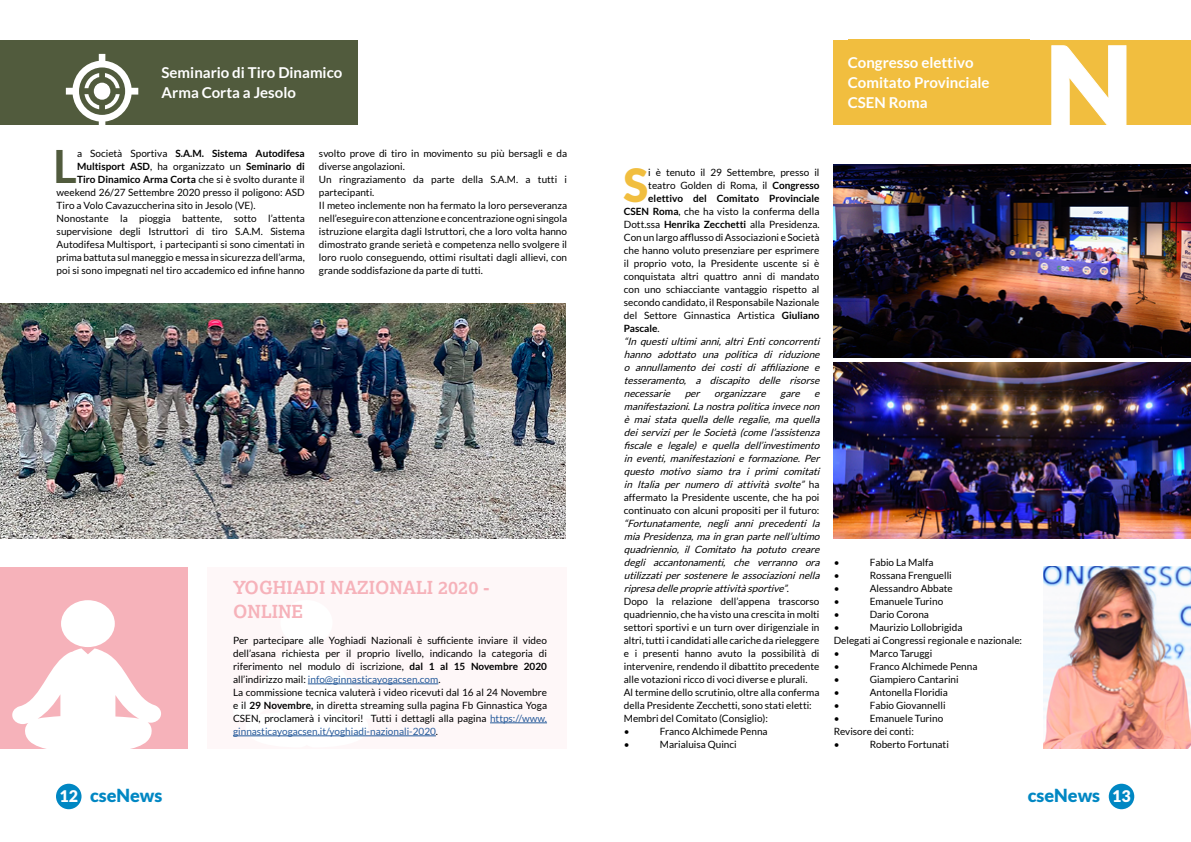
<style>
.page{position:relative;width:1191px;height:842px;background:#fff}
.page>*{position:absolute;margin:0;border:0;box-sizing:border-box;transform-origin:0 0}
.t1{font:700 46px "Lato";color:#515b3d}
.t2{font:900 45.7px "Lato";color:#f1be3f}
.t3{font:700 18px/24px "Lexia Da Ma";color:#f6b2ba}
.t4{font:900 18px "Lato";color:#0087c3}
.t5{font:700 15px/20px "Lato";color:#fff}
.t6{font:10px/13px "Lato";color:#000}
.t7{font:italic 10px "Lato";color:#000}
.t8{font:700 10px "Lato";color:#000}
.s1{font-weight:400}
.s2{font-weight:700}
.s3{color:#275b9b}
.s4{font-style:normal}
.s5{font-style:italic}
.s6{font-size:16px;color:#fff}
</style>
<div class="page">
<img style="left:1043px;top:567px;width:148px;height:181px">
<div style="left:833px;top:40px;width:358px;height:84px;background:#f1be3f"></div>
<img style="left:833px;top:363px;width:358px;height:176px">
<img style="left:833px;top:164px;width:358px;height:193px">
<svg style="left:1051px;top:45px;width:75px;height:80px"></svg>
<div style="left:0;top:40px;width:357px;height:84px;background:#515b3d"></div>
<img style="left:0;top:303px;width:566px;height:236px">
<svg style="left:66px;top:54px;width:72px;height:71px"></svg>
<div style="left:0;top:567px;width:187px;height:182px;background:#f6b2ba"></div>
<div style="left:61px;top:600px;width:54px;height:47px;background:#fff;border-radius:50%"></div>
<svg style="left:12px;top:648px;width:149px;height:101px"></svg>
<div style="left:207px;top:567px;width:360px;height:182px;background:#fef7f8"></div>
<div style="left:280px;top:600px;width:52px;height:45px;background:#fff;border-radius:50%"></div>
<svg style="left:233px;top:683px;width:146px;height:54px"></svg>
<hr style="left:308px;top:683px;width:130px;height:1px;background:#275b9b">
<hr style="left:490px;top:722px;width:57px;height:1px;background:#275b9b">
<hr style="left:233px;top:735px;width:203px;height:1px;background:#275b9b">
<div style="left:56px;top:784px;width:25px;height:25px;background:#0087c3;border-radius:50%"></div>
<div style="left:1108px;top:784px;width:26px;height:25px;background:#0087c3;border-radius:50%"></div>
<h3 class="t5" style="left:162px;top:62px;width:182px">Seminario di Tiro Dinamico<br>Arma Corta a Jesolo</h3>
<h1 class="t1" style="left:53px;top:140px;width:25px">L</h1>
<p class="t8" style="left:77px;top:147px;width:229px"><span class="s1">a Società Sportiva</span> S.A.M. Sistema Autodifesa</p>
<p class="t8" style="left:77px;top:160px;width:229px">Multisport ASD<span class="s1">, ha organizzato un</span> Seminario di</p>
<p class="t8" style="left:77px;top:173px;width:229px">Tiro Dinamico Arma Corta <span class="s1">che si è svolto durante il</span></p>
<p class="t6" style="left:57px;top:186px;width:250px">weekend 26/27 Settembre 2020 presso il poligono: ASD</p>
<p class="t6" style="left:57px;top:199px;width:200px">Tiro a Volo Cavazuccherina sito in Jesolo (VE).</p>
<p class="t6" style="left:57px;top:212px;width:250px">Nonostante la pioggia battente, sotto l’attenta</p>
<p class="t6" style="left:57px;top:225px;width:250px">supervisione degli Istruttori di tiro S.A.M. Sistema</p>
<p class="t6" style="left:57px;top:238px;width:250px">Autodifesa Multisport, i partecipanti si sono cimentati in</p>
<p class="t6" style="left:57px;top:251px;width:250px">prima battuta sul maneggio e messa in sicurezza dell’arma,</p>
<p class="t6" style="left:57px;top:264px;width:250px">poi si sono impegnati nel tiro accademico ed infine hanno</p>
<p class="t6" style="left:319px;top:147px;width:250px">svolto prove di tiro in movimento su più bersagli e da diverse angolazioni.<br>Un ringraziamento da parte della S.A.M. a tutti i partecipanti.<br>Il meteo inclemente non ha fermato la loro perseveranza nell’eseguire con attenzione e concentrazione ogni singola istruzione elargita dagli Istruttori, che a loro volta hanno dimostrato grande serietà e competenza nello svolgere il loro ruolo conseguendo, ottimi risultati dagli allievi, con grande soddisfazione da parte di tutti.</p>
<h3 class="t3" style="left:233px;top:576px;width:258px">YOGHIADI NAZIONALI 2020 -<br>ONLINE</h3>
<p class="t6" style="left:233px;top:634px;width:315px">Per partecipare alle Yoghiadi Nazionali è sufficiente inviare il video dell’asana richiesta per il proprio livello, indicando la categoria di riferimento nel modulo di iscrizione, <span class="s2">dal 1 al 15 Novembre 2020 </span>all’indirizzo mail: <span class="s3">info@ginnasticayogacsen.com</span>.<br>La commissione tecnica valuterà i video ricevuti dal 16 al 24 Novembre e il <span class="s2">29 Novembre,</span> in diretta streaming sulla pagina Fb Ginnastica Yoga CSEN, proclamerà i vincitori! Tutti i dettagli alla pagina <span class="s3">https://www. ginnasticayogacsen.it/yoghiadi-nazionali-2020</span>.</p>
<h3 class="t5" style="left:848px;top:52px;width:143px">Congresso elettivo<br>Comitato Provinciale<br>CSEN Roma</h3>
<h2 class="t2" style="left:623px;top:159px;width:26px">S</h2>
<p class="t6" style="left:648px;top:166px;width:173px">i è tenuto il 29 Settembre, presso il</p>
<p class="t6" style="left:648px;top:179px;width:173px">teatro Golden di Roma, il <span class="s2">Congresso</span></p>
<p class="t8" style="left:648px;top:193px;width:173px">elettivo del Comitato Provinciale</p>
<p class="t6" style="left:624px;top:205px;width:197px"><span class="s2">CSEN Roma</span>, che ha visto la conferma della</p>
<p class="t6" style="left:624px;top:218px;width:197px">Dott.ssa <span class="s2">Henrika Zecchetti</span> alla Presidenza.</p>
<p class="t6" style="left:624px;top:231px;width:197px">Con un largo afflusso di Associazioni e Società</p>
<p class="t6" style="left:624px;top:244px;width:197px">che hanno voluto presenziare per esprimere</p>
<p class="t6" style="left:624px;top:257px;width:197px">il proprio voto, la Presidente uscente si è</p>
<p class="t6" style="left:624px;top:270px;width:197px">conquistata altri quattro anni di mandato</p>
<p class="t6" style="left:624px;top:283px;width:197px">con uno schiacciante vantaggio rispetto al</p>
<p class="t6" style="left:624px;top:296px;width:197px">secondo candidato, il Responsabile Nazionale</p>
<p class="t6" style="left:624px;top:309px;width:197px">del Settore Ginnastica Artistica <span class="s2">Giuliano</span></p>
<p class="t8" style="left:624px;top:323px;width:37px">Pascale<span class="s1">.</span></p>
<p class="t7" style="left:624px;top:336px;width:200px">“In questi ultimi anni, altri Enti concorrenti</p>
<p class="t7" style="left:624px;top:349px;width:200px">hanno adottato una politica di riduzione</p>
<p class="t7" style="left:624px;top:362px;width:200px">o annullamento dei costi di affiliazione e</p>
<p class="t7" style="left:624px;top:375px;width:200px">tesseramento, a discapito delle risorse</p>
<p class="t7" style="left:624px;top:388px;width:200px">necessarie per organizzare gare e</p>
<p class="t7" style="left:624px;top:401px;width:200px">manifestazioni.Lanostrapoliticainvecenon</p>
<p class="t7" style="left:624px;top:414px;width:200px">è mai stata quella delle regalie, ma quella</p>
<p class="t7" style="left:624px;top:427px;width:200px">dei servizi per le Società (come l’assistenza</p>
<p class="t7" style="left:624px;top:440px;width:200px">fiscale e legale) e quella dell’investimento</p>
<p class="t7" style="left:624px;top:453px;width:200px">in eventi, manifestazioni e formazione. Per</p>
<p class="t7" style="left:624px;top:466px;width:200px">questo motivo siamo tra i primi comitati</p>
<p class="t7" style="left:624px;top:479px;width:197px">in Italia per numero di attività svolte” <span class="s4">h a</span></p>
<p class="t6" style="left:624px;top:491px;width:197px">affermato la Presidente uscente, che ha poi</p>
<p class="t6" style="left:624px;top:504px;width:197px">continuato con alcuni propositi per il futuro:</p>
<p class="t6" style="left:624px;top:517px;width:200px"><span class="s5">“Fortunatamente, negli anni precedenti la miaPresidenza,main gran partenell’ultimo quadriennio, il Comitato ha potuto creare degli accantonamenti, che verranno ora utilizzati per sostenere le associazioni nella ripresadelleproprieattivitàsportive”</span>.<br>Dopo la relazione dell’appena trascorso quadriennio, che ha visto una crescita in molti settori sportivi e un turn over dirigenziale in altri, tutti i candidati alle cariche da rieleggere e i presenti hanno avuto la possibilità di intervenire, rendendo il dibattito precedente alle votazioni ricco di voci diverse e plurali.<br>Al termine dello scrutinio, oltre alla conferma della Presidente Zecchetti, sono stati eletti:<br>Membri del Comitato (Consiglio):<br>•</p>
<p class="t6" style="left:660px;top:725px;width:109px">Franco Alchimede Penna</p>
<p class="t6" style="left:624px;top:738px;width:7px">•</p>
<p class="t6" style="left:660px;top:738px;width:78px">Marialuisa Quinci</p>
<p class="t6" style="left:833px;top:556px;width:7px">•</p>
<p class="t6" style="left:869px;top:556px;width:65px">Fabio La Malfa</p>
<p class="t6" style="left:833px;top:569px;width:7px">•</p>
<p class="t6" style="left:869px;top:569px;width:84px">Rossana Frenguelli</p>
<p class="t6" style="left:833px;top:582px;width:7px">•</p>
<p class="t6" style="left:869px;top:582px;width:85px">Alessandro Abbate</p>
<p class="t6" style="left:833px;top:595px;width:7px">•</p>
<p class="t6" style="left:869px;top:595px;width:75px">Emanuele Turino</p>
<p class="t6" style="left:833px;top:608px;width:7px">•</p>
<p class="t6" style="left:869px;top:608px;width:61px">Dario Corona</p>
<p class="t6" style="left:833px;top:621px;width:7px">•</p>
<p class="t6" style="left:833px;top:621px;width:190px;text-indent:36px">Maurizio Lollobrigida<br>Delegati ai Congressi regionale e nazionale: •</p>
<p class="t6" style="left:869px;top:647px;width:64px">Marco Taruggi</p>
<p class="t6" style="left:833px;top:660px;width:7px">•</p>
<p class="t6" style="left:869px;top:660px;width:109px">Franco Alchimede Penna</p>
<p class="t6" style="left:833px;top:673px;width:7px">•</p>
<p class="t6" style="left:869px;top:673px;width:91px">Giampiero Cantarini</p>
<p class="t6" style="left:833px;top:686px;width:7px">•</p>
<p class="t6" style="left:869px;top:686px;width:80px">Antonella Floridia</p>
<p class="t6" style="left:833px;top:699px;width:7px">•</p>
<p class="t6" style="left:869px;top:699px;width:77px">Fabio Giovannelli</p>
<p class="t6" style="left:833px;top:712px;width:7px">•</p>
<p class="t6" style="left:833px;top:712px;width:111px;text-indent:36px">Emanuele Turino<br>Revisore dei conti:<br>•</p>
<p class="t6" style="left:869px;top:738px;width:81px">Roberto Fortunati</p>
<h3 class="t4" style="left:59px;top:785px;width:104px"><span class="s6">12</span> cseNews</h3>
<h3 class="t4" style="left:1027px;top:785px;width:104px">cseNews <span class="s6">13</span></h3>
</div>
